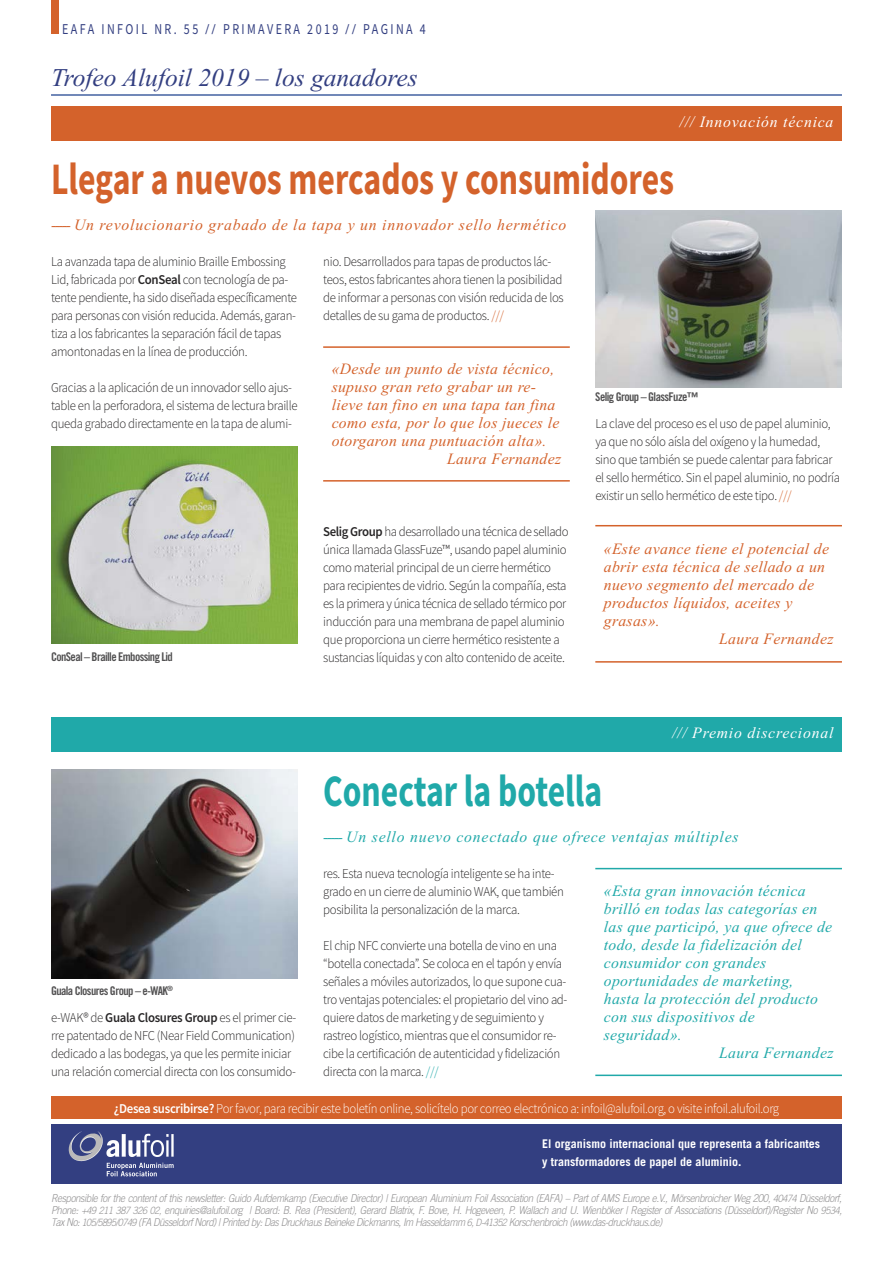
<style>
.page{position:relative;width:893px;height:1263px;background:#fff}
.page>*{position:absolute;margin:0;border:0;box-sizing:border-box;transform-origin:0 0}
.t1{font:700 45px "Source Sans Pro";color:#d4622b;scale:.75 1}
.t2{font:700 45px "Source Sans Pro";color:#20a9a9;scale:.75 1}
.t3{font:italic 25.5px "Times New Roman";color:#333f81}
.t4{font:italic 15.75px "Times New Roman";letter-spacing:.02em;color:#d4622b}
.t5{font:italic 15.75px "Times New Roman";letter-spacing:.02em;color:#20a9a9}
.t6{font:italic 15.75px "Times New Roman";letter-spacing:.05em;color:#d4622b}
.t7{font:italic 15.75px "Times New Roman";letter-spacing:.05em;color:#20a9a9}
.t8{font:italic 15.75px "Times New Roman";letter-spacing:.05em;color:#fff}
.t9{font:15px "Source Sans Pro";letter-spacing:.2em;color:#333f81;scale:.8 1}
.t10{font:300 13.5px/18px "Source Sans Pro";letter-spacing:-.025em;color:#272526;scale:.95 1}
.t11{font:300 13.5px "Source Sans Pro";letter-spacing:-.025em;color:#fff;scale:.95 1}
.t12{font:700 12px/18px "Trade Gothic";color:#fff}
.t13{font:12px "Trade Gothic Bold Cond Twenty";letter-spacing:-.05em;color:#525152}
.t14{font:italic 300 10.8px/12px "Trade Gothic";letter-spacing:-.05em;color:#939293;text-align:justify;scale:.9 1}
.s1{font-family:"Trade Gothic Cond Eighteen";font-size:13.5px}
.s2{font-weight:600}
.s3{color:#d4622b}
.s4{color:#20a9a9}
.s5{font-size:10.05px}
.s6{font-size:9.75px}
.s7{font-size:10.5px}
</style>
<div class="page">
<div style="left:51px;top:0;width:7px;height:34px;background:#d4622b"></div>
<div style="left:51px;top:1097px;width:791px;height:22px;background:#d4622b"></div>
<div style="left:51px;top:1124px;width:791px;height:60px;background:#333f81"></div>
<img style="left:72px;top:1131px;width:102px;height:37px">
<hr style="left:51px;top:94px;width:791px;height:2px;background:#4362a2">
<div style="left:51px;top:106px;width:791px;height:34px;background:#d4622b"></div>
<div style="left:51px;top:717px;width:791px;height:34px;background:#20a9a9"></div>
<img style="left:51px;top:446px;width:247px;height:198px">
<img style="left:595px;top:210px;width:247px;height:177px">
<img style="left:51px;top:769px;width:247px;height:210px">
<hr style="left:323px;top:346px;width:247px;height:2px;background:#d4622b">
<hr style="left:323px;top:480px;width:247px;height:2px;background:#d4622b">
<hr style="left:595px;top:525px;width:247px;height:1px;background:#d4622b">
<hr style="left:595px;top:661px;width:247px;height:2px;background:#d4622b">
<hr style="left:595px;top:868px;width:247px;height:1px;background:#20a9a9">
<hr style="left:595px;top:1074px;width:247px;height:2px;background:#20a9a9">
<p class="t9" style="left:62px;top:24px;width:456px">EAFA INFOIL NR. 55 <span class="s1">//</span> PRIMAVERA 2019 <span class="s1">//</span> PAGINA 4</p>
<h2 class="t3" style="left:51px;top:62px;width:368px">Trofeo Alufoil 2019 – los ganadores</h2>
<p class="t8" style="left:680px;top:113px;width:155px">/// Innovación técnica</p>
<h1 class="t1" style="left:51px;top:162px;width:832px">Llegar a nuevos mercados y consumidores</h1>
<p class="t6" style="left:51px;top:215px;width:517px">----- Un revolucionario grabado de la tapa y un innovador sello hermético</p>
<p class="t10" style="left:51px;top:254px;width:260px">La avanzada tapa de aluminio Braille Embossing Lid, fabricada por <span class="s2">ConSeal</span> con tecnología de pa&shy;tente pendiente, ha sido diseñada específicamente para personas con visión reducida. Además, garan&shy;tiza a los fabricantes la separación fácil de tapas amontonadas en la línea de producción.</p>
<p class="t10" style="left:51px;top:380px;width:261px">Gracias a la aplicación de un innovador sello ajus&shy;table en la perforadora, el sistema de lectura braille queda grabado directamente en la tapa de alumi-</p>
<p class="t13" style="left:51px;top:652px;width:123px">ConSeal – Braille Embossing Lid</p>
<p class="t10" style="left:323px;top:254px;width:255px">nio. Desarrollados para tapas de productos lác&shy;teos, estos fabricantes ahora tienen la posibilidad de informar a personas con visión reducida de los detalles de su gama de productos. <span class="s3">///</span></p>
<p class="t4" style="left:332px;top:359px;width:224px">«Desde un punto de vista técnico,</p>
<p class="t4" style="left:332px;top:377px;width:206px">supuso gran reto grabar un re-</p>
<p class="t4" style="left:332px;top:395px;width:225px">lieve tan fino en una tapa tan fina</p>
<p class="t4" style="left:332px;top:413px;width:229px">como esta, por lo que los jueces le</p>
<p class="t4" style="left:332px;top:431px;width:216px">otorgaron una puntuación alta».</p>
<p class="t4" style="left:447px;top:449px;width:116px">Laura Fernandez</p>
<p class="t10" style="left:323px;top:524px;width:260px"><span class="s2">Selig Group</span> ha desarrollado una técnica de sellado única llamada GlassFuze™, usando papel aluminio como material principal de un cierre hermético para recipientes de vidrio. Según la compañía, esta es la primera y única técnica de sellado térmico por inducción para una membrana de papel aluminio que proporciona un cierre hermético resistente a sustancias líquidas y con alto contenido de aceite.</p>
<p class="t13" style="left:595px;top:393px;width:105px">Selig Group – GlassFuze™</p>
<p class="t10" style="left:595px;top:416px;width:259px">La clave del proceso es el uso de papel aluminio, ya que no sólo aísla del oxígeno y la humedad, sino que también se puede calentar para fabricar el sello hermético. Sin el papel aluminio, no podría existir un sello hermético de este tipo. <span class="s3">///</span></p>
<p class="t4" style="left:604px;top:539px;width:227px">«Este avance tiene el potencial de</p>
<p class="t4" style="left:604px;top:557px;width:223px">abrir esta técnica de sellado a un</p>
<p class="t4" style="left:604px;top:575px;width:212px">nuevo segmento del mercado de</p>
<p class="t4" style="left:604px;top:593px;width:190px">productos líquidos, aceites y</p>
<p class="t4" style="left:604px;top:611px;width:58px">grasas».</p>
<p class="t4" style="left:719px;top:629px;width:116px">Laura Fernandez</p>
<p class="t8" style="left:672px;top:723px;width:163px">/// Premio discrecional</p>
<h1 class="t2" style="left:323px;top:774px;width:374px">Conectar la botella</h1>
<p class="t13" style="left:51px;top:986px;width:123px">Guala Closures Group – e-WAK<sup>®</sup></p>
<p class="t10" style="left:51px;top:1010px;width:260px">e-WAK® de <span class="s2">Guala Closures Group</span> es el primer cie&shy;rre patentado de NFC (Near Field Communication) dedicado a las bodegas, ya que les permite iniciar una relación comercial directa con los consumido-</p>
<p class="t7" style="left:323px;top:827px;width:417px">----- Un sello nuevo conectado que ofrece ventajas múltiples</p>
<p class="t10" style="left:323px;top:866px;width:255px">res. Esta nueva tecnología inteligente se ha inte&shy;grado en un cierre de aluminio WAK, que también posibilita la personalización de la marca.</p>
<p class="t10" style="left:323px;top:938px;width:259px">El chip NFC convierte una botella de vino en una “botella conectada”. Se coloca en el tapón y envía señales a móviles autorizados, lo que supone cua&shy;tro ventajas potenciales: el propietario del vino ad&shy;quiere datos de marketing y de seguimiento y rastreo logístico, mientras que el consumidor re&shy;cibe la certificación de autenticidad y fidelización directa con la marca. <span class="s4">///</span></p>
<p class="t5" style="left:604px;top:881px;width:203px">«Esta gran innovación técnica</p>
<p class="t5" style="left:604px;top:899px;width:215px">brilló en todas las categorías en</p>
<p class="t5" style="left:604px;top:917px;width:230px">las que participó, ya que ofrece de</p>
<p class="t5" style="left:604px;top:935px;width:200px">todo, desde la fidelización del</p>
<p class="t5" style="left:604px;top:953px;width:164px">consumidor con grandes</p>
<p class="t5" style="left:604px;top:971px;width:191px">oportunidades de marketing,</p>
<p class="t5" style="left:604px;top:989px;width:216px">hasta la protección del producto</p>
<p class="t5" style="left:604px;top:1007px;width:152px">con sus dispositivos de</p>
<p class="t5" style="left:604px;top:1025px;width:79px">seguridad».</p>
<p class="t5" style="left:719px;top:1043px;width:116px">Laura Fernandez</p>
<p class="t11" style="left:114px;top:1103px;width:702px"><span class="s2">¿Desea suscribirse?</span> Por favor, para recibir este boletín online, solicítelo por correo electrónico a: infoil@alufoil.org, o visite infoil.alufoil.org</p>
<p class="t12" style="left:542px;top:1136px;width:280px">El organismo internacional que representa a fabricantes y transformadores de papel de aluminio.</p>
<p class="t14" style="left:51px;top:1192px;width:880px">Responsible for the content of this newsletter: Guido Aufdemkamp (Executive Director) | European Aluminium Foil Association (EAFA) – Part of AMS Europe e.V., Mörsenbroicher Weg 200<span class="s5">, 40474</span> Düsseldorf, Phone: <span class="s5">+49 211 387 326 02</span><span class="s6">,</span> enquiries@alufoil.org | Board: B. Rea (President), Gerard Blatrix, F. Bove, H. Hogeveen, P. Wallach and U. Wienböker | Register of Associations (Düsseldorf)/Register No <span class="s5">9534</span><span class="s7">, T</span>ax No: <span class="s5">105/5895/0749</span> (FA Düsseldorf Nord) | Printed by: Das Druckhaus Beineke Dickmanns, Im Hasseldamm <span class="s5">6, D-41352</span> Korschenbroich (www.das-druckhaus.de)</p>
</div>
